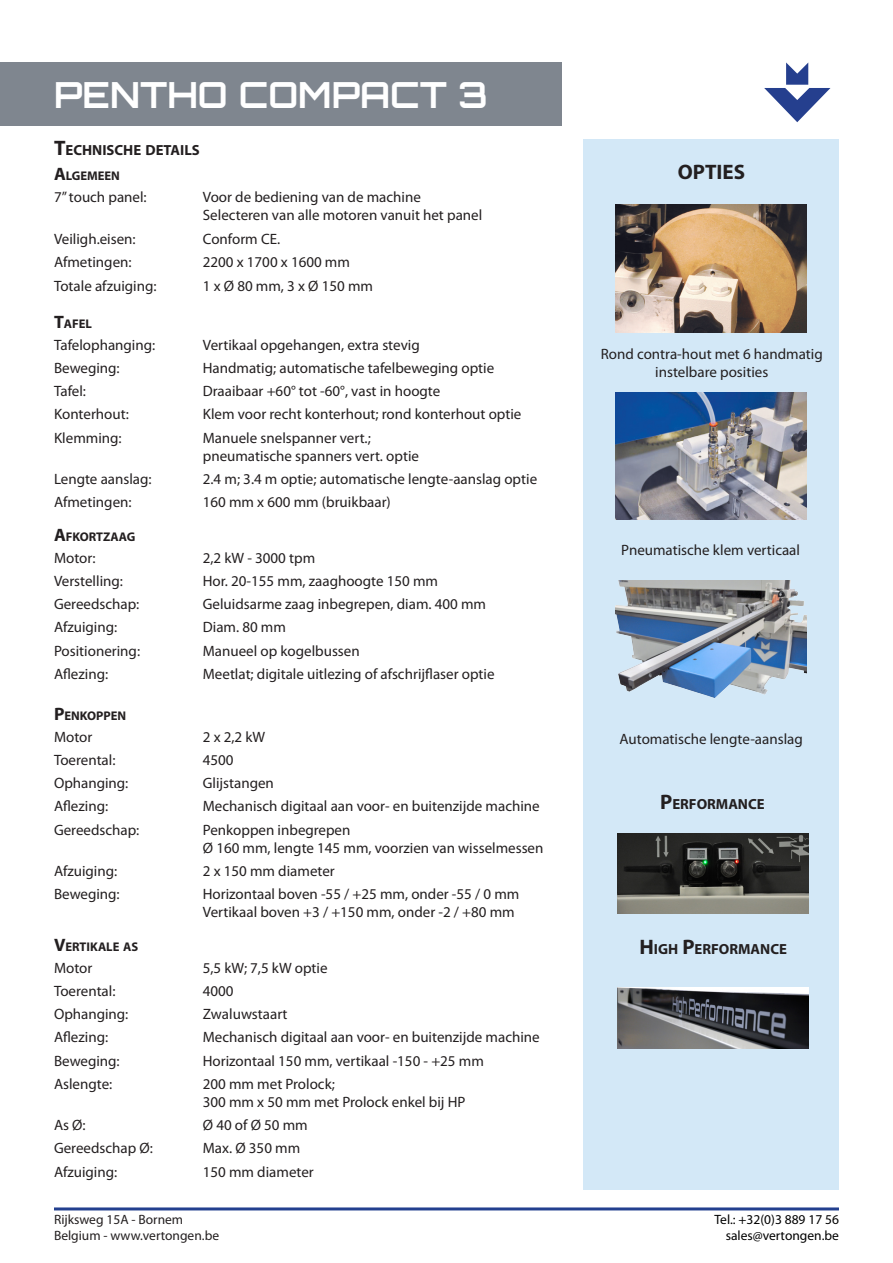
<style>
.page{position:relative;width:893px;height:1263px;background:#fff}
.page>*{position:absolute;margin:0;border:0;box-sizing:border-box;transform-origin:0 0}
.t1{font:700 36px "Orbitron";color:#fff}
.t2{font:700 21px "Myriad Pro";color:#231f20}
.t3{font:15px/18px "Myriad Pro";color:#231f20;text-align:center}
.t4{font:700 14.7px "Myriad Pro";color:#231f20}
.t5{font:13.5px/16.2px "Myriad Pro";color:#231f20}
.t6{font:13.5px/16.2px "Myriad Pro";color:#000;text-align:right}
.t7{font:700 12.6px "Myriad Pro";color:#231f20}
.s1{font-size:21px}
.s2{font-size:18px}
</style>
<div class="page">
<div style="left:0;top:63px;width:561px;height:63px;background:#7f868f"></div>
<svg style="left:764px;top:63px;width:66px;height:59px"></svg>
<hr style="left:54px;top:1207px;width:785px;height:3px;background:#23408f">
<div style="left:584px;top:139px;width:255px;height:1050px;background:#d3e8f7"></div>
<img style="left:615px;top:205px;width:192px;height:128px">
<img style="left:615px;top:392px;width:192px;height:128px">
<img style="left:615px;top:581px;width:191px;height:117px">
<img style="left:617px;top:833px;width:192px;height:81px">
<img style="left:617px;top:987px;width:191px;height:62px">
<h1 class="t1" style="left:54px;top:73px;width:435px">PENTHO COMPACT 3</h1>
<p class="t4" style="left:54px;top:140px;width:147px"><span class="s1">T</span>ECHNISCHE DETAILS</p>
<p class="t7" style="left:54px;top:168px;width:67px"><span class="s2">A</span>LGEMEEN</p>
<p class="t3" style="left:54px;top:187px;width:94px">7” touch panel:</p>
<p class="t3" style="left:203px;top:187px;width:220px">Voor de bediening van de machine</p>
<p class="t3" style="left:203px;top:205px;width:281px">Selecteren van alle motoren vanuit het panel</p>
<p class="t3" style="left:54px;top:230px;width:83px">Veiligh.eisen:</p>
<p class="t3" style="left:203px;top:230px;width:79px">Conform CE.</p>
<p class="t3" style="left:54px;top:253px;width:79px">Afmetingen:</p>
<p class="t3" style="left:203px;top:253px;width:149px">2200 x 1700 x 1600 mm</p>
<p class="t3" style="left:54px;top:276px;width:104px">Totale afzuiging:</p>
<p class="t3" style="left:203px;top:276px;width:172px">1 x Ø 80 mm, 3 x Ø 150 mm</p>
<p class="t7" style="left:54px;top:316px;width:39px"><span class="s2">T</span>AFEL</p>
<p class="t3" style="left:54px;top:335px;width:103px">Tafelophanging:</p>
<p class="t3" style="left:203px;top:335px;width:218px">Vertikaal opgehangen, extra stevig</p>
<p class="t3" style="left:54px;top:359px;width:67px">Beweging:</p>
<p class="t3" style="left:203px;top:359px;width:293px">Handmatig; automatische tafelbeweging optie</p>
<p class="t3" style="left:54px;top:382px;width:34px">Tafel:</p>
<p class="t3" style="left:203px;top:382px;width:239px">Draaibaar +60° tot -60°, vast in hoogte</p>
<p class="t3" style="left:54px;top:405px;width:76px">Konterhout:</p>
<p class="t3" style="left:203px;top:405px;width:320px">Klem voor recht konterhout; rond konterhout optie</p>
<p class="t3" style="left:54px;top:428px;width:69px">Klemming:</p>
<p class="t3" style="left:203px;top:428px;width:169px">Manuele snelspanner vert.;</p>
<p class="t3" style="left:203px;top:446px;width:218px">pneumatische spanners vert. optie</p>
<p class="t3" style="left:54px;top:470px;width:99px">Lengte aanslag:</p>
<p class="t3" style="left:203px;top:470px;width:336px">2.4 m; 3.4 m optie; automatische lengte-aanslag optie</p>
<p class="t3" style="left:54px;top:493px;width:79px">Afmetingen:</p>
<p class="t3" style="left:203px;top:493px;width:189px">160 mm x 600 mm (bruikbaar)</p>
<p class="t7" style="left:54px;top:529px;width:83px"><span class="s2">A</span>FKORTZAAG</p>
<p class="t3" style="left:54px;top:548px;width:43px">Motor:</p>
<p class="t3" style="left:203px;top:548px;width:114px">2,2 kW - 3000 tpm</p>
<p class="t3" style="left:54px;top:572px;width:71px">Verstelling:</p>
<p class="t3" style="left:203px;top:572px;width:237px">Hor. 20-155 mm, zaaghoogte 150 mm</p>
<p class="t3" style="left:54px;top:595px;width:87px">Gereedschap:</p>
<p class="t3" style="left:203px;top:595px;width:285px">Geluidsarme zaag inbegrepen, diam. 400 mm</p>
<p class="t3" style="left:54px;top:618px;width:65px">Afzuiging:</p>
<p class="t3" style="left:203px;top:618px;width:85px">Diam. 80 mm</p>
<p class="t3" style="left:54px;top:641px;width:88px">Positionering:</p>
<p class="t3" style="left:203px;top:641px;width:158px">Manueel op kogelbussen</p>
<p class="t3" style="left:54px;top:665px;width:56px">Aflezing:</p>
<p class="t3" style="left:203px;top:665px;width:293px">Meetlat; digitale uitlezing of afschrijflaser optie</p>
<p class="t7" style="left:54px;top:708px;width:74px"><span class="s2">P</span>ENKOPPEN</p>
<p class="t3" style="left:54px;top:727px;width:40px">Motor</p>
<p class="t3" style="left:203px;top:727px;width:64px">2 x 2,2 kW</p>
<p class="t3" style="left:54px;top:750px;width:63px">Toerental:</p>
<p class="t3" style="left:203px;top:750px;width:32px">4500</p>
<p class="t3" style="left:54px;top:774px;width:76px">Ophanging:</p>
<p class="t3" style="left:203px;top:774px;width:73px">Glijstangen</p>
<p class="t3" style="left:54px;top:797px;width:56px">Aflezing:</p>
<p class="t3" style="left:203px;top:797px;width:338px">Mechanisch digitaal aan voor- en buitenzijde machine</p>
<p class="t3" style="left:54px;top:820px;width:87px">Gereedschap:</p>
<p class="t3" style="left:203px;top:820px;width:149px">Penkoppen inbegrepen</p>
<p class="t3" style="left:203px;top:838px;width:342px">Ø 160 mm, lengte 145 mm, voorzien van wisselmessen</p>
<p class="t3" style="left:54px;top:861px;width:65px">Afzuiging:</p>
<p class="t3" style="left:203px;top:861px;width:133px">2 x 150 mm diameter</p>
<p class="t3" style="left:54px;top:885px;width:67px">Beweging:</p>
<p class="t3" style="left:203px;top:885px;width:318px;text-align:left">Horizontaal boven -55 / +25 mm, onder -55 / 0 mm<br>Vertikaal boven +3 / +150 mm, onder -2 / +80 mm</p>
<p class="t7" style="left:54px;top:938px;width:86px"><span class="s2">V</span>ERTIKALE AS</p>
<p class="t3" style="left:54px;top:958px;width:40px">Motor</p>
<p class="t3" style="left:203px;top:958px;width:126px">5,5 kW; 7,5 kW optie</p>
<p class="t3" style="left:54px;top:981px;width:63px">Toerental:</p>
<p class="t3" style="left:203px;top:981px;width:32px">4000</p>
<p class="t3" style="left:54px;top:1005px;width:76px">Ophanging:</p>
<p class="t3" style="left:203px;top:1005px;width:86px">Zwaluwstaart</p>
<p class="t3" style="left:54px;top:1028px;width:56px">Aflezing:</p>
<p class="t3" style="left:203px;top:1028px;width:338px">Mechanisch digitaal aan voor- en buitenzijde machine</p>
<p class="t3" style="left:54px;top:1051px;width:67px">Beweging:</p>
<p class="t3" style="left:203px;top:1051px;width:283px">Horizontaal 150 mm, vertikaal -150 - +25 mm</p>
<p class="t3" style="left:54px;top:1074px;width:60px">Aslengte:</p>
<p class="t3" style="left:203px;top:1074px;width:134px">200 mm met Prolock;</p>
<p class="t3" style="left:203px;top:1092px;width:264px">300 mm x 50 mm met Prolock enkel bij HP</p>
<p class="t3" style="left:54px;top:1116px;width:33px">As Ø:</p>
<p class="t3" style="left:203px;top:1116px;width:106px">Ø 40 of Ø 50 mm</p>
<p class="t3" style="left:54px;top:1139px;width:100px">Gereedschap Ø:</p>
<p class="t3" style="left:203px;top:1139px;width:99px">Max. Ø 350 mm</p>
<p class="t3" style="left:54px;top:1162px;width:65px">Afzuiging:</p>
<p class="t3" style="left:203px;top:1162px;width:112px">150 mm diameter</p>
<p class="t2" style="left:678px;top:158px;width:49px">OPTIES</p>
<p class="t3" style="left:601px;top:345px;width:223px">Rond contra-hout met 6 handmatig instelbare posities</p>
<p class="t3" style="left:621px;top:541px;width:180px">Pneumatische klem verticaal</p>
<p class="t3" style="left:619px;top:729px;width:185px">Automatische lengte-aanslag</p>
<p class="t4" style="left:660px;top:795px;width:106px"><span class="s1">P</span>ERFORMANCE</p>
<p class="t4" style="left:639px;top:939px;width:149px"><span class="s1">H</span> IGH <span class="s1">P</span>ERFORMANCE</p>
<p class="t5" style="left:54px;top:1211px;width:167px">Rijksweg 15A - Bornem<br>Belgium - www.vertongen.be</p>
<p class="t6" style="left:714px;top:1211px;width:126px">Tel.: +32(0)3 889 17 56 sales@vertongen.be</p>
</div>
